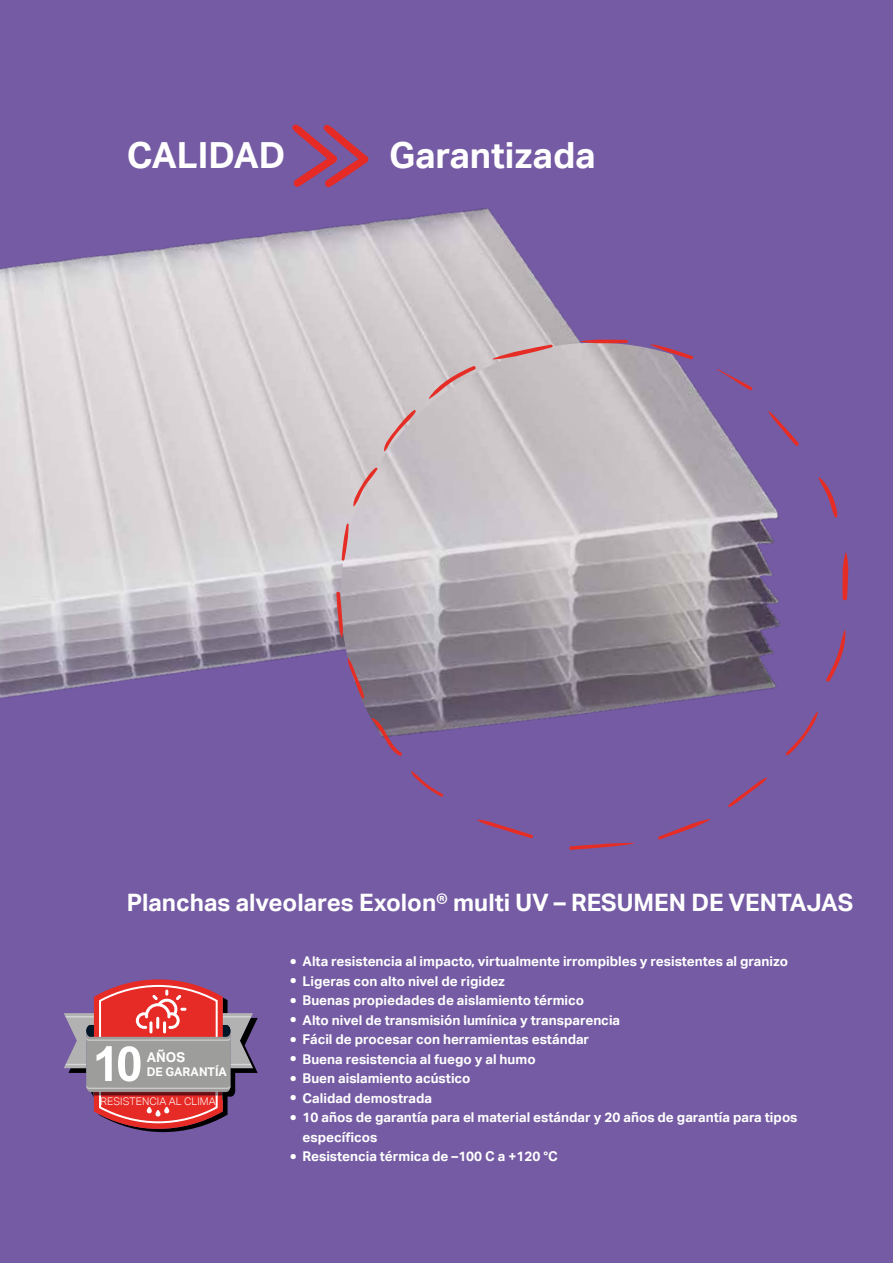
<style>
.page{position:relative;width:893px;height:1263px;background:#745ba3}
.page>*{position:absolute;margin:0;border:0;box-sizing:border-box;transform-origin:0 0}
.t1{font:700 36px "Aktiv Grotesk";color:#fff}
.t2{font:700 24px "Aktiv Grotesk";color:#fff}
.t3{font:700 13.5px/19.5px "Aktiv Grotesk";color:#fff}
.t4{font:700 12px "Aktiv Grotesk";color:#fff}
.t5{font:300 10.5px "Aktiv Grotesk";letter-spacing:.01em;color:#fff}
.s1{font-size:17.55px}
</style>
<div class="page">
<img style="left:0;top:208px;width:651px;height:510px">
<img style="left:341px;top:343px;width:510px;height:510px;border-radius:255px">
<svg style="left:492px;top:344px;width:61px;height:15px"></svg>
<svg style="left:581px;top:339px;width:47px;height:5px"></svg>
<svg style="left:651px;top:344px;width:42px;height:16px"></svg>
<svg style="left:717px;top:369px;width:36px;height:22px"></svg>
<svg style="left:768px;top:411px;width:32px;height:36px"></svg>
<svg style="left:818px;top:477px;width:19px;height:41px"></svg>
<svg style="left:841px;top:552px;width:9px;height:49px"></svg>
<svg style="left:825px;top:630px;width:22px;height:53px"></svg>
<svg style="left:785px;top:711px;width:33px;height:45px"></svg>
<svg style="left:728px;top:777px;width:39px;height:30px"></svg>
<svg style="left:657px;top:819px;width:53px;height:21px"></svg>
<svg style="left:569px;top:843px;width:65px;height:7px"></svg>
<svg style="left:477px;top:820px;width:57px;height:19px"></svg>
<svg style="left:411px;top:771px;width:33px;height:26px"></svg>
<svg style="left:371px;top:718px;width:32px;height:38px"></svg>
<svg style="left:348px;top:658px;width:16px;height:41px"></svg>
<svg style="left:336px;top:591px;width:8px;height:47px"></svg>
<svg style="left:342px;top:523px;width:7px;height:38px"></svg>
<svg style="left:353px;top:467px;width:25px;height:39px"></svg>
<svg style="left:429px;top:365px;width:48px;height:34px;background:#cfb2b3"></svg>
<svg style="left:383px;top:409px;width:33px;height:42px"></svg>
<svg style="left:64px;top:979px;width:194px;height:154px"></svg>
<svg style="left:292px;top:124px;width:77px;height:64px"></svg>
<h1 class="t1" style="left:127px;top:133px;width:160px">CALIDAD</h1>
<h1 class="t1" style="left:389px;top:133px;width:208px">Garantizada</h1>
<h2 class="t2" style="left:127px;top:888px;width:728px">Planchas alveolares Exolon® multi UV – RESUMEN DE VENTAJAS</h2>
<p class="t3" style="left:147px;top:1047px;width:40px">AÑOS</p>
<p class="t4" style="left:147px;top:1064px;width:82px">DE GARANTÍA</p>
<p class="t5" style="left:101px;top:1095px;width:117px">RESISTENCIA AL CLIMA</p>
<p class="t3" style="left:290px;top:952px;width:500px"><span class="s1">•</span> Alta resistencia al impacto, virtualmente irrompibles y resistentes al granizo</p>
<p class="t3" style="left:290px;top:971px;width:217px"><span class="s1">•</span> Ligeras con alto nivel de rigidez</p>
<p class="t3" style="left:290px;top:991px;width:296px"><span class="s1">•</span> Buenas propiedades de aislamiento térmico</p>
<p class="t3" style="left:290px;top:1010px;width:332px"><span class="s1">•</span> Alto nivel de transmisión lumínica y transparencia</p>
<p class="t3" style="left:290px;top:1030px;width:301px"><span class="s1">•</span> Fácil de procesar con herramientas estándar</p>
<p class="t3" style="left:290px;top:1049px;width:247px"><span class="s1">•</span> Buena resistencia al fuego y al humo</p>
<p class="t3" style="left:290px;top:1069px;width:182px"><span class="s1">•</span> Buen aislamiento acústico</p>
<p class="t3" style="left:290px;top:1088px;width:144px"><span class="s1">•</span> Calidad demostrada</p>
<p class="t3" style="left:303px;top:1108px;width:496px;text-indent:-13px"><span class="s1">•</span> 10 años de garantía para el material estándar y 20 años de garantía para tipos específicos</p>
<p class="t3" style="left:290px;top:1147px;width:269px"><span class="s1">•</span> Resistencia térmica de –100 C a +120 °C</p>
</div>
